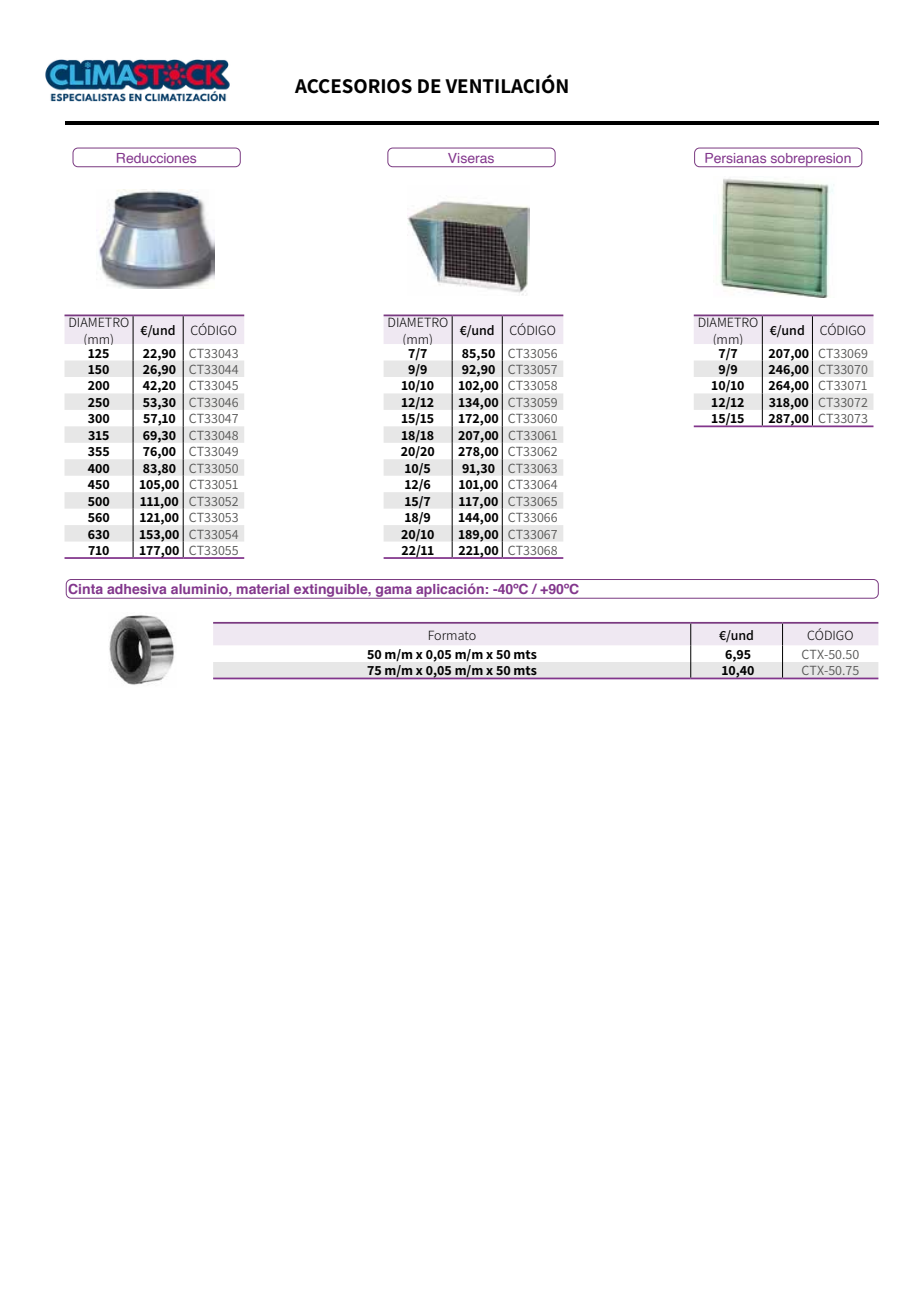
<style>
.page{position:relative;width:918px;height:1315px;background:#fff}
.page>*{position:absolute;margin:0;border:0;box-sizing:border-box;transform-origin:0 0}
.t1{font:700 21px "Assistant";color:#000}
.t2{font:14px "Assistant";color:#575756}
.t3{font:700 14px "Assistant";color:#000}
.t4{font:300 14px/16.8px "Assistant";color:#000;text-align:center}
.t5{font:700 14px "Helvetica";color:#82368c}
.t6{font:14px "Helvetica";color:#82368c}
.t7{font:600 14px "Assistant";color:#000}
.s1{font-weight:600}
.s2{font-weight:700;color:#000}
</style>
<div class="page">
<hr style="left:65px;top:121px;width:813px;height:4px;background:#000">
<div style="left:388px;top:148px;width:167px;height:19px;border:1px solid #7a3a81;border-radius:5px"></div>
<div style="left:73px;top:148px;width:167px;height:19px;border:1px solid #7a3a81;border-radius:5px"></div>
<div style="left:694px;top:148px;width:168px;height:19px;border:1px solid #7a3a81;border-radius:5px"></div>
<hr style="left:383px;top:314px;width:69px;height:2px;background:#7a3a81">
<hr style="left:452px;top:314px;width:50px;height:2px;background:#7a3a81">
<hr style="left:502px;top:314px;width:61px;height:2px;background:#7a3a81">
<hr style="left:383px;top:557px;width:69px;height:2px;background:#82368c">
<hr style="left:452px;top:557px;width:50px;height:2px;background:#82368c">
<hr style="left:502px;top:557px;width:61px;height:2px;background:#82368c">
<svg style="left:383px;top:315px;width:180px;height:243px"></svg>
<hr style="left:65px;top:314px;width:68px;height:2px;background:#7a3a81">
<hr style="left:133px;top:314px;width:50px;height:2px;background:#7a3a81">
<hr style="left:183px;top:314px;width:61px;height:2px;background:#7a3a81">
<hr style="left:65px;top:557px;width:68px;height:2px;background:#82368c">
<hr style="left:133px;top:557px;width:50px;height:2px;background:#82368c">
<hr style="left:183px;top:557px;width:61px;height:2px;background:#82368c">
<svg style="left:65px;top:315px;width:179px;height:243px"></svg>
<hr style="left:694px;top:314px;width:68px;height:2px;background:#7a3a81">
<hr style="left:762px;top:314px;width:50px;height:2px;background:#7a3a81">
<hr style="left:812px;top:314px;width:61px;height:2px;background:#7a3a81">
<hr style="left:694px;top:425px;width:68px;height:2px;background:#82368c">
<hr style="left:762px;top:425px;width:50px;height:2px;background:#82368c">
<hr style="left:812px;top:425px;width:61px;height:2px;background:#82368c">
<svg style="left:694px;top:315px;width:179px;height:111px"></svg>
<img style="left:99px;top:190px;width:115px;height:98px">
<img style="left:407px;top:201px;width:123px;height:94px">
<img style="left:720px;top:178px;width:114px;height:119px">
<div style="left:66px;top:579px;width:812px;height:19px;border:1px solid #7a3a81;border-radius:5px"></div>
<hr style="left:213px;top:622px;width:478px;height:1px;background:#7a3a81">
<hr style="left:691px;top:622px;width:91px;height:1px;background:#7a3a81">
<hr style="left:782px;top:622px;width:96px;height:1px;background:#7a3a81">
<hr style="left:213px;top:677px;width:478px;height:2px;background:#82368c">
<hr style="left:691px;top:677px;width:91px;height:2px;background:#82368c">
<hr style="left:782px;top:677px;width:96px;height:2px;background:#82368c">
<svg style="left:213px;top:623px;width:665px;height:55px"></svg>
<img style="left:109px;top:615px;width:65px;height:70px">
<img style="left:45px;top:59px;width:185px;height:43px">
<h1 class="t1" style="left:295px;top:72px;width:276px">ACCESORIOS DE VENTILACIÓN</h1>
<p class="t6" style="left:116px;top:147px;width:82px">Reducciones</p>
<p class="t6" style="left:448px;top:147px;width:48px">Viseras</p>
<p class="t6" style="left:704px;top:147px;width:149px">Persianas sobrepresion</p>
<p class="t4" style="left:68px;top:313px;width:62px">DIAMETRO (mm)</p>
<p class="t4" style="left:141px;top:321px;width:98px"><span class="s1">€/und</span> CÓDIGO</p>
<p class="t3" style="left:88px;top:343px;width:23px">125</p>
<p class="t2" style="left:143px;top:343px;width:97px"><span class="s2">22,90</span> CT33043</p>
<p class="t3" style="left:88px;top:360px;width:23px">150</p>
<p class="t2" style="left:143px;top:360px;width:97px"><span class="s2">26,90</span> CT33044</p>
<p class="t3" style="left:88px;top:376px;width:23px">200</p>
<p class="t2" style="left:143px;top:376px;width:97px"><span class="s2">42,20</span> CT33045</p>
<p class="t3" style="left:88px;top:393px;width:23px">250</p>
<p class="t2" style="left:143px;top:393px;width:97px"><span class="s2">53,30</span> CT33046</p>
<p class="t3" style="left:88px;top:409px;width:23px">300</p>
<p class="t2" style="left:143px;top:409px;width:97px"><span class="s2">57,10</span> CT33047</p>
<p class="t3" style="left:88px;top:425px;width:23px">315</p>
<p class="t2" style="left:143px;top:425px;width:97px"><span class="s2">69,30</span> CT33048</p>
<p class="t3" style="left:88px;top:442px;width:23px">355</p>
<p class="t2" style="left:143px;top:442px;width:97px"><span class="s2">76,00</span> CT33049</p>
<p class="t3" style="left:88px;top:458px;width:23px">400</p>
<p class="t2" style="left:143px;top:458px;width:97px"><span class="s2">83,80</span> CT33050</p>
<p class="t3" style="left:88px;top:475px;width:23px">450</p>
<p class="t2" style="left:139px;top:475px;width:100px"><span class="s2">105,00</span> CT33051</p>
<p class="t3" style="left:88px;top:491px;width:23px">500</p>
<p class="t2" style="left:140px;top:491px;width:100px"><span class="s2">111,00</span> CT33052</p>
<p class="t3" style="left:88px;top:508px;width:23px">560</p>
<p class="t2" style="left:140px;top:508px;width:100px"><span class="s2">121,00</span> CT33053</p>
<p class="t3" style="left:88px;top:524px;width:23px">630</p>
<p class="t2" style="left:139px;top:524px;width:101px"><span class="s2">153,00</span> CT33054</p>
<p class="t3" style="left:88px;top:541px;width:23px">710</p>
<p class="t2" style="left:139px;top:541px;width:101px"><span class="s2">177,00</span> CT33055</p>
<p class="t4" style="left:387px;top:313px;width:62px">DIAMETRO (mm)</p>
<p class="t4" style="left:460px;top:321px;width:98px"><span class="s1">€/und</span> CÓDIGO</p>
<p class="t3" style="left:408px;top:343px;width:21px">7/7</p>
<p class="t2" style="left:462px;top:343px;width:97px"><span class="s2">85,50</span> CT33056</p>
<p class="t3" style="left:408px;top:360px;width:21px">9/9</p>
<p class="t2" style="left:462px;top:360px;width:97px"><span class="s2">92,90</span> CT33057</p>
<p class="t3" style="left:401px;top:376px;width:34px">10/10</p>
<p class="t2" style="left:458px;top:376px;width:101px"><span class="s2">102,00</span> CT33058</p>
<p class="t3" style="left:401px;top:393px;width:34px">12/12</p>
<p class="t2" style="left:458px;top:393px;width:101px"><span class="s2">134,00</span> CT33059</p>
<p class="t3" style="left:401px;top:409px;width:34px">15/15</p>
<p class="t2" style="left:458px;top:409px;width:101px"><span class="s2">172,00</span> CT33060</p>
<p class="t3" style="left:401px;top:425px;width:34px">18/18</p>
<p class="t2" style="left:458px;top:425px;width:101px"><span class="s2">207,00</span> CT33061</p>
<p class="t3" style="left:401px;top:442px;width:36px">20/20</p>
<p class="t2" style="left:458px;top:442px;width:101px"><span class="s2">278,00</span> CT33062</p>
<p class="t3" style="left:405px;top:458px;width:28px">10/5</p>
<p class="t2" style="left:462px;top:458px;width:97px"><span class="s2">91,30</span> CT33063</p>
<p class="t3" style="left:405px;top:475px;width:28px">12/6</p>
<p class="t2" style="left:459px;top:475px;width:100px"><span class="s2">101,00</span> CT33064</p>
<p class="t3" style="left:405px;top:491px;width:28px">15/7</p>
<p class="t2" style="left:459px;top:491px;width:100px"><span class="s2">117,00</span> CT33065</p>
<p class="t3" style="left:405px;top:508px;width:28px">18/9</p>
<p class="t2" style="left:458px;top:508px;width:101px"><span class="s2">144,00</span> CT33066</p>
<p class="t3" style="left:401px;top:524px;width:35px">20/10</p>
<p class="t2" style="left:458px;top:524px;width:101px"><span class="s2">189,00</span> CT33067</p>
<p class="t3" style="left:401px;top:541px;width:34px">22/11</p>
<p class="t2" style="left:458px;top:541px;width:101px"><span class="s2">221,00</span> CT33068</p>
<p class="t4" style="left:697px;top:313px;width:62px">DIAMETRO (mm)</p>
<p class="t4" style="left:770px;top:321px;width:98px"><span class="s1">€/und</span> CÓDIGO</p>
<p class="t3" style="left:718px;top:343px;width:21px">7/7</p>
<p class="t2" style="left:768px;top:343px;width:101px"><span class="s2">207,00</span> CT33069</p>
<p class="t3" style="left:718px;top:360px;width:21px">9/9</p>
<p class="t2" style="left:768px;top:360px;width:101px"><span class="s2">246,00</span> CT33070</p>
<p class="t3" style="left:711px;top:376px;width:34px">10/10</p>
<p class="t2" style="left:768px;top:376px;width:101px"><span class="s2">264,00</span> CT33071</p>
<p class="t3" style="left:711px;top:393px;width:34px">12/12</p>
<p class="t2" style="left:769px;top:393px;width:101px"><span class="s2">318,00</span> CT33072</p>
<p class="t3" style="left:711px;top:409px;width:34px">15/15</p>
<p class="t2" style="left:768px;top:409px;width:101px"><span class="s2">287,00</span> CT33073</p>
<p class="t5" style="left:68px;top:578px;width:512px">Cinta adhesiva aluminio, material extinguible, gama aplicación: -40ºC / +90ºC</p>
<p class="t4" style="left:428px;top:626px;width:50px">Formato</p>
<p class="t7" style="left:719px;top:625px;width:36px">€/und</p>
<p class="t4" style="left:807px;top:626px;width:48px">CÓDIGO</p>
<p class="t3" style="left:367px;top:645px;width:171px">50 m/m x 0,05 m/m x 50 mts</p>
<p class="t3" style="left:725px;top:645px;width:28px">6,95</p>
<p class="t2" style="left:801px;top:645px;width:59px">CTX-50.50</p>
<p class="t3" style="left:367px;top:661px;width:171px">75 m/m x 0,05 m/m x 50 mts</p>
<p class="t3" style="left:721px;top:661px;width:34px">10,40</p>
<p class="t2" style="left:801px;top:661px;width:59px">CTX-50.75</p>
</div>
